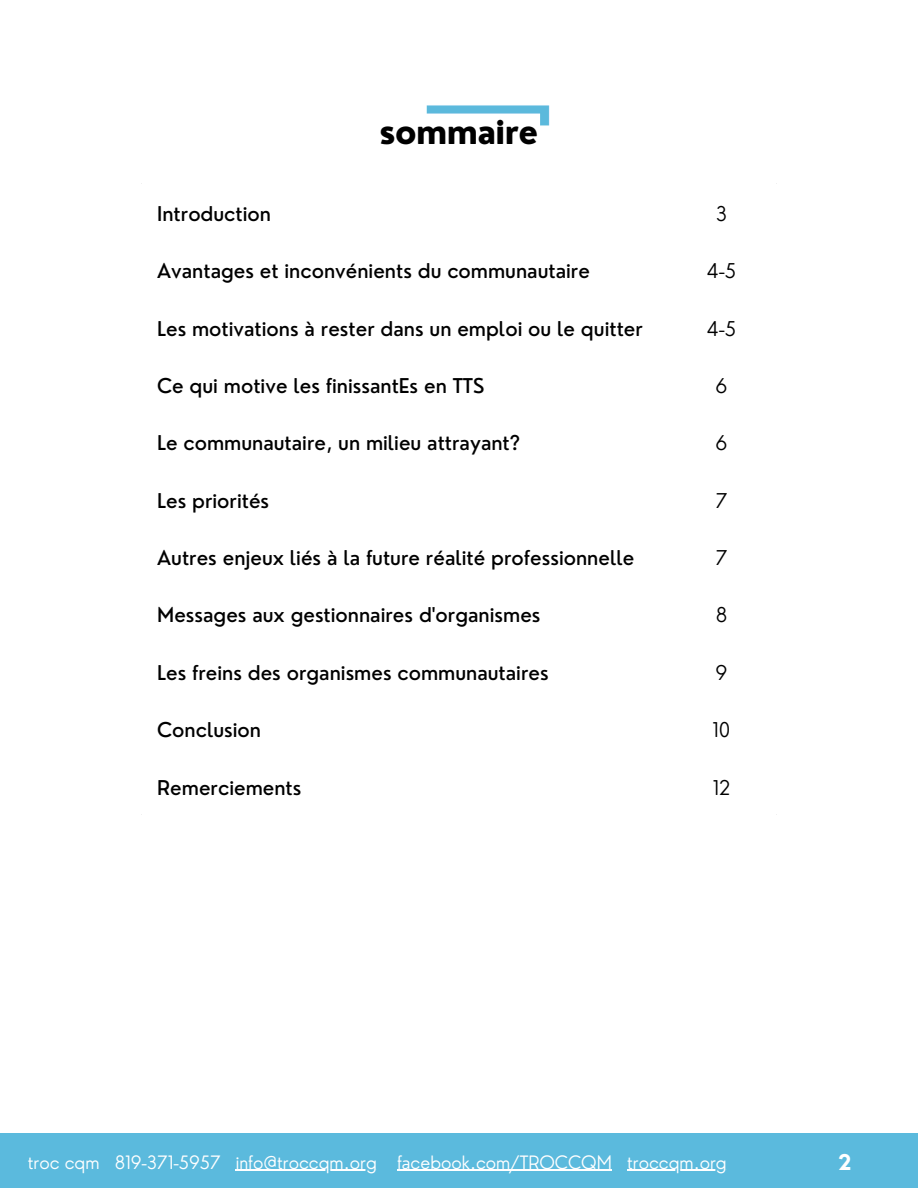
<style>
.page{position:relative;width:918px;height:1188px;background:#fff}
.page>*{position:absolute;margin:0;border:0;box-sizing:border-box;transform-origin:0 0}
.t1{font:800 30.45px "Nourd";letter-spacing:-.02em;color:#000}
.t2{font:700 21px "Nourd";color:#fff}
.t3{font:500 19.8px "Nourd";color:#000}
.t4{font:300 19.8px "Nourd";color:#000}
.t5{font:300 18px "Nourd";color:#fff}
</style>
<div class="page">
<div style="left:0;top:1133px;width:918px;height:55px;background:#5bbadd"></div>
<img style="left:426px;top:105px;width:124px;height:21px">
<hr style="left:236px;top:1170px;width:141px;height:1px;background:#fff">
<hr style="left:397px;top:1170px;width:215px;height:1px;background:#fff">
<hr style="left:627px;top:1170px;width:100px;height:1px;background:#fff">
<h1 class="t1" style="left:380px;top:114px;width:160px">sommaire</h1>
<p class="t3" style="left:157px;top:201px;width:115px">Introduction</p>
<p class="t4" style="left:716px;top:201px;width:12px">3</p>
<p class="t3" style="left:157px;top:258px;width:434px">Avantages et inconvénients du communautaire</p>
<p class="t4" style="left:707px;top:258px;width:31px">4-5</p>
<p class="t3" style="left:157px;top:316px;width:487px">Les motivations à rester dans un emploi ou le quitter</p>
<p class="t4" style="left:707px;top:316px;width:31px">4-5</p>
<p class="t3" style="left:157px;top:373px;width:329px">Ce qui motive les finissantEs en TTS</p>
<p class="t4" style="left:716px;top:373px;width:13px">6</p>
<p class="t3" style="left:157px;top:430px;width:364px">Le communautaire, un milieu attrayant?</p>
<p class="t4" style="left:716px;top:430px;width:13px">6</p>
<p class="t3" style="left:157px;top:488px;width:114px">Les priorités</p>
<p class="t4" style="left:716px;top:488px;width:13px">7</p>
<p class="t3" style="left:157px;top:545px;width:479px">Autres enjeux liés à la future réalité professionnelle</p>
<p class="t4" style="left:716px;top:545px;width:13px">7</p>
<p class="t3" style="left:157px;top:603px;width:385px">Messages aux gestionnaires d'organismes</p>
<p class="t4" style="left:716px;top:603px;width:13px">8</p>
<p class="t3" style="left:157px;top:660px;width:393px">Les freins des organismes communautaires</p>
<p class="t4" style="left:716px;top:660px;width:13px">9</p>
<p class="t3" style="left:157px;top:717px;width:105px">Conclusion</p>
<p class="t4" style="left:713px;top:717px;width:19px">10</p>
<p class="t3" style="left:157px;top:775px;width:146px">Remerciements</p>
<p class="t4" style="left:713px;top:775px;width:19px">12</p>
<p class="t5" style="left:28px;top:1151px;width:700px">troc cqm 819-371-5957 info@troccqm.org facebook.com/TROCCQM troccqm.org</p>
<p class="t2" style="left:838px;top:1149px;width:15px">2</p>
</div>
